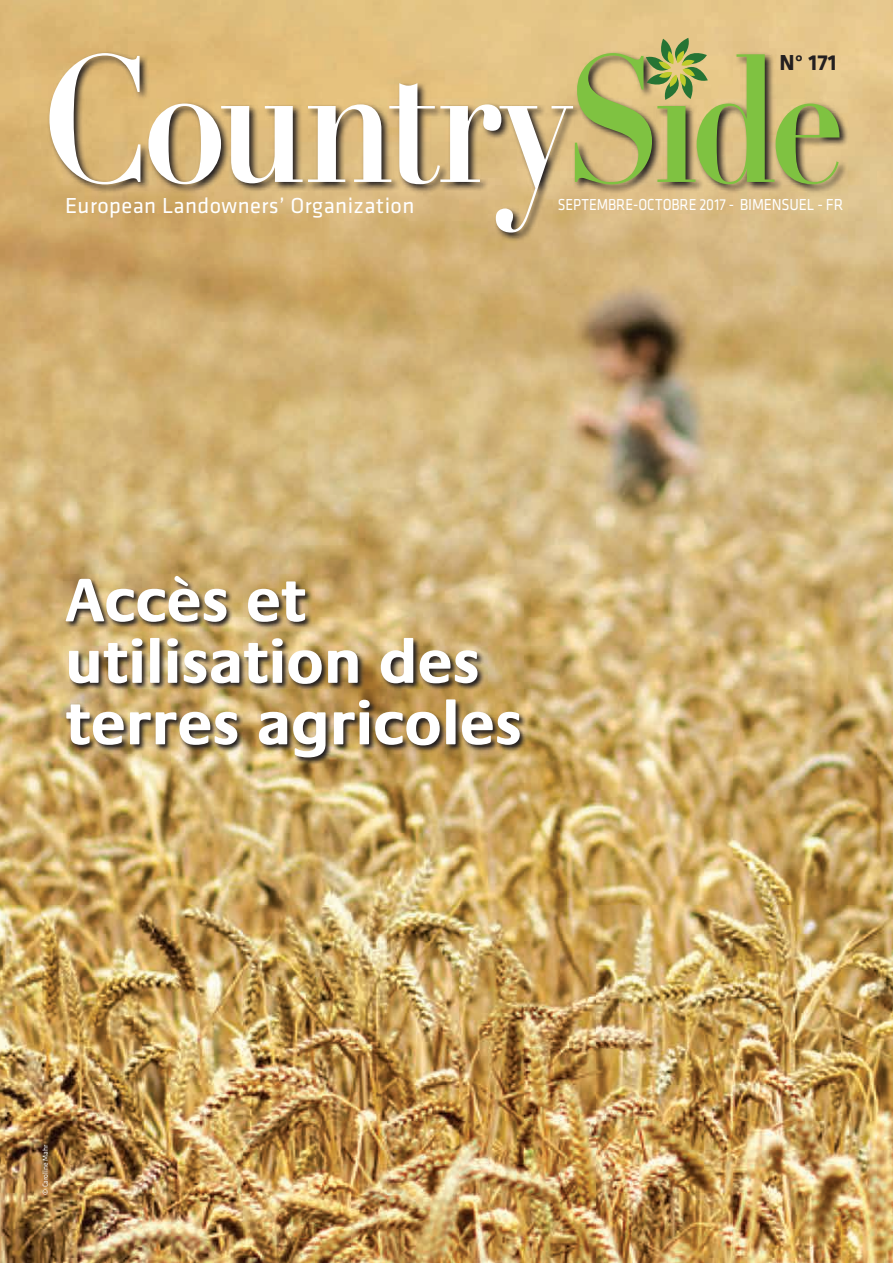
<style>
.page{position:relative;width:893px;height:1263px;background:#fff}
.page>*{position:absolute;margin:0;border:0;box-sizing:border-box;transform-origin:0 0}
.t1{font:700 63px/61.5px "Praxis";letter-spacing:-.005em;color:#fff}
.t2{font:22.5px "Klavika";letter-spacing:.02em;color:#fff}
.t3{font:700 22.5px "Klavika";color:#231f20}
.t4{font:16.5px "Klavika";letter-spacing:-.005em;color:#fff;scale:.87 1}
.t5{font:7.5px "Klavika";color:#fff}
</style>
<div class="page">
<img style="left:0;top:0;width:893px;height:1263px">
<svg style="left:47px;top:50px;width:802px;height:192px;background:#d5b67e"></svg>
<svg style="left:49px;top:53px;width:524px;height:180px"></svg>
<svg style="left:575px;top:38px;width:264px;height:146px;background:#b4b66a"></svg>
<svg style="left:64px;top:574px;width:463px;height:191px;background:#a58c5c"></svg>
<p class="t3" style="left:779px;top:50px;width:59px">N° 171</p>
<p class="t2" style="left:65px;top:193px;width:351px">European Landowners’ Organization</p>
<p class="t4" style="left:558px;top:196px;width:330px">SEPTEMBRE-OCTOBRE 2017 - BIMENSUEL - FR</p>
<p class="t1" style="left:65px;top:571px;width:459px">Accès et utilisation des terres agricoles</p>
<p class="t5" style="left:41px;top:1195px;width:52px;rotate:-90deg">© Caroline Mahr</p>
</div>
